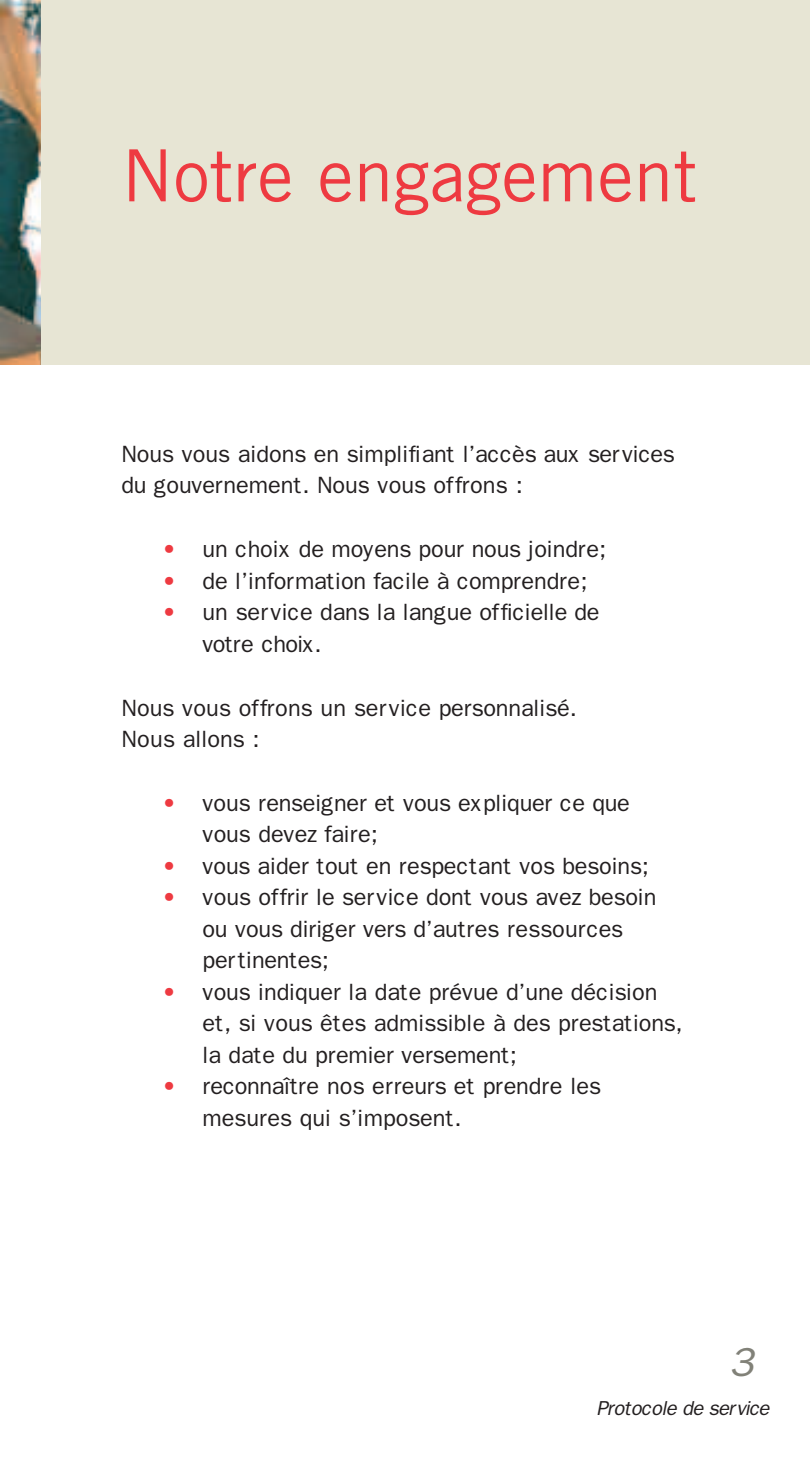
<style>
.page{position:relative;width:810px;height:1458px;background:#fff}
.page>*{position:absolute;margin:0;border:0;box-sizing:border-box;transform-origin:0 0}
.t1{font:72px "Trade Gothic";color:#ee3a41}
.t2{font:italic 40.5px "Franklin Gothic";color:#818178}
.t3{font:23.62px/31.5px "Franklin Gothic";letter-spacing:-.01em;color:#231f20}
.t4{font:italic 20.25px "Franklin Gothic";letter-spacing:-.035em;color:#231f20}
.s1{color:#ee3a41}
</style>
<div class="page">
<div style="left:0;top:0;width:810px;height:364px;background:#e7e5d4"></div>
<img style="left:0;top:0;width:41px;height:365px">
<h1 class="t1" style="left:122px;top:149px;width:578px">Notre engagement</h1>
<p class="t3" style="left:122px;top:438px;width:555px">Nous vous aidons en simplifiant l’accès aux services du gouvernement. Nous vous offrons :</p>
<p class="t3" style="left:162px;top:533px;width:446px"><span class="s1">•</span> un choix de moyens pour nous joindre;</p>
<p class="t3" style="left:162px;top:565px;width:427px"><span class="s1">•</span> de l’information facile à comprendre;</p>
<p class="t3" style="left:203px;top:596px;width:399px;text-indent:-41px"><span class="s1">•</span> un service dans la langue officielle de votre choix.</p>
<p class="t3" style="left:122px;top:692px;width:457px">Nous vous offrons un service personnalisé.<br>Nous allons :</p>
<p class="t3" style="left:203px;top:787px;width:429px;text-indent:-41px"><span class="s1">•</span> vous renseigner et vous expliquer ce que vous devez faire;</p>
<p class="t3" style="left:162px;top:850px;width:488px"><span class="s1">•</span> vous aider tout en respectant vos besoins;</p>
<p class="t3" style="left:203px;top:882px;width:456px;text-indent:-41px"><span class="s1">•</span> vous offrir le service dont vous avez besoin ou vous diriger vers d’autres ressources pertinentes;</p>
<p class="t3" style="left:203px;top:976px;width:482px;text-indent:-41px"><span class="s1">•</span> vous indiquer la date prévue d’une décision et, si vous êtes admissible à des prestations, la date du premier versement;</p>
<p class="t3" style="left:203px;top:1071px;width:400px;text-indent:-41px"><span class="s1">•</span> reconnaître nos erreurs et prendre les mesures qui s’imposent.</p>
<h2 class="t2" style="left:729px;top:1338px;width:26px">3</h2>
<p class="t4" style="left:596px;top:1396px;width:175px">Protocole de service</p>
</div>
